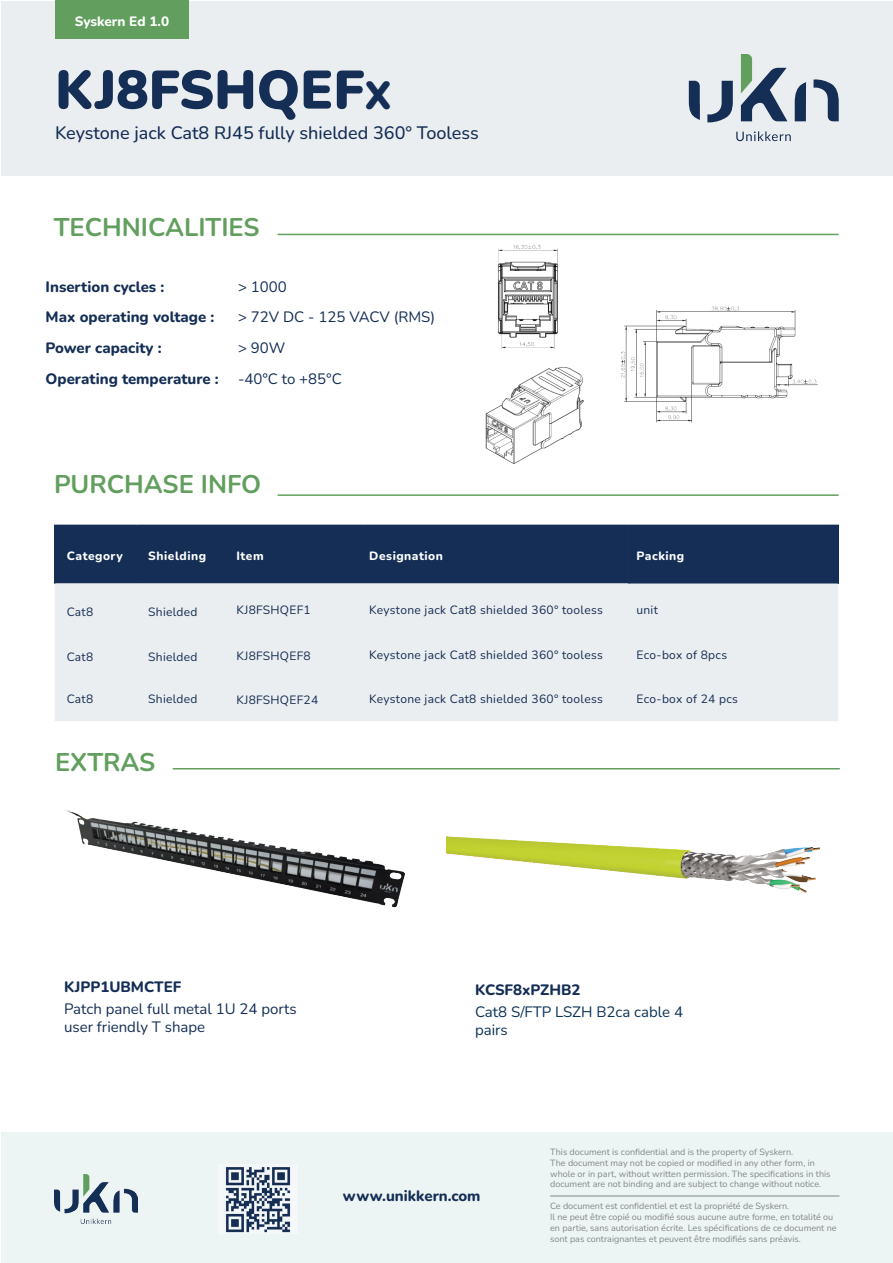
<style>
.page{position:relative;width:893px;height:1263px;background:#fff}
.page>*{position:absolute;margin:0;border:0;box-sizing:border-box;transform-origin:0 0}
.t1{font:900 54px "Nunito";color:#142e55}
.t2{font:700 25.5px "Nunito";color:#629f5e}
.t3{font:500 18px "Nunito";color:#142e55}
.t4{font:800 15px "Nunito";color:#142e55}
.t5{font:15px/18px "Nunito";color:#142e55}
.t6{font:15px/18px "Nunito";color:#0d3356}
.t7{font:800 13.5px "Nunito";color:#fff}
.t8{font:12px "Nunito";letter-spacing:.025em;color:#142e55}
.t9{font:800 12px "Nunito";letter-spacing:.045em;color:#fff}
.t10{font:9px/10.8px "Nunito";color:#848689}
.s1{font-size:39px}
</style>
<div class="page">
<div style="left:2px;top:1px;width:891px;height:175px;background:#ebeef0"></div>
<div style="left:55px;top:0;width:134px;height:39px;background:#629f5e"></div>
<svg style="left:689px;top:81px;width:11px;height:39px"></svg>
<svg style="left:707px;top:81px;width:26px;height:41px"></svg>
<svg style="left:795px;top:82px;width:11px;height:39px"></svg>
<svg style="left:813px;top:79px;width:26px;height:42px"></svg>
<svg style="left:741px;top:54px;width:46px;height:67px"></svg>
<svg style="left:736px;top:131px;width:55px;height:10px"></svg>
<div style="left:1px;top:1132px;width:892px;height:131px;background:#edf4f4"></div>
<img style="left:226px;top:1167px;width:64px;height:66px">
<hr style="left:550px;top:1195px;width:289px;height:1px;background:#848689">
<img style="left:55px;top:1175px;width:83px;height:48px">
<img style="left:498px;top:245px;width:60px;height:105px">
<hr style="left:278px;top:234px;width:560px;height:1px;background:#629f5e">
<hr style="left:278px;top:494px;width:560px;height:2px;background:#629f5e">
<div style="left:56px;top:526px;width:572px;height:57px;background:#142e55"></div>
<div style="left:629px;top:525px;width:209px;height:58px;background:#142e55"></div>
<div style="left:55px;top:583px;width:783px;height:138px;background:#ebeef0"></div>
<hr style="left:629px;top:525px;width:210px;height:1px;background:#142e55">
<hr style="left:837px;top:526px;width:2px;height:57px;background:#142e55">
<hr style="left:54px;top:525px;width:83px;height:1px;background:#142e55">
<hr style="left:54px;top:526px;width:2px;height:57px;background:#142e55">
<hr style="left:137px;top:525px;width:86px;height:1px;background:#142e55">
<hr style="left:223px;top:525px;width:140px;height:1px;background:#142e55">
<hr style="left:363px;top:525px;width:266px;height:1px;background:#142e55">
<hr style="left:628px;top:526px;width:2px;height:57px;background:#142e55">
<img style="left:65px;top:809px;width:340px;height:99px">
<img style="left:446px;top:836px;width:373px;height:57px">
<hr style="left:173px;top:768px;width:666px;height:1px;background:#629f5e">
<img style="left:485px;top:367px;width:99px;height:97px">
<img style="left:621px;top:306px;width:197px;height:117px">
<h3 class="t7" style="left:75px;top:12px;width:96px">Syskern Ed 1.0</h3>
<h1 class="t1" style="left:55px;top:51px;width:338px">KJ8FSHQEF<span class="s1">X</span></h1>
<h3 class="t3" style="left:55px;top:120px;width:425px">Keystone jack Cat8 RJ45 fully shielded 360° Tooless</h3>
<h2 class="t2" style="left:54px;top:209px;width:207px">TECHNICALITIES</h2>
<h3 class="t4" style="left:46px;top:276px;width:120px">Insertion cycles :</h3>
<h3 class="t5" style="left:238px;top:277px;width:50px">&gt; 1000</h3>
<h3 class="t4" style="left:46px;top:306px;width:170px">Max operating voltage :</h3>
<h3 class="t5" style="left:238px;top:307px;width:199px">&gt; 72V DC - 125 VACV (RMS)</h3>
<h3 class="t4" style="left:46px;top:338px;width:118px">Power capacity :</h3>
<h3 class="t5" style="left:238px;top:339px;width:49px">&gt; 90W</h3>
<h3 class="t4" style="left:46px;top:368px;width:175px">Operating temperature :</h3>
<h3 class="t5" style="left:238px;top:369px;width:105px">-40°C to +85°C</h3>
<h2 class="t2" style="left:54px;top:466px;width:209px">PURCHASE INFO</h2>
<h3 class="t9" style="left:67px;top:547px;width:58px">Category</h3>
<h3 class="t9" style="left:148px;top:547px;width:59px">Shielding</h3>
<h3 class="t9" style="left:236px;top:547px;width:29px">Item</h3>
<h3 class="t9" style="left:369px;top:547px;width:75px">Designation</h3>
<h3 class="t9" style="left:636px;top:547px;width:49px">Packing</h3>
<h3 class="t8" style="left:67px;top:603px;width:28px">Cat8</h3>
<h3 class="t8" style="left:236px;top:602px;width:76px">KJ8FSHQEF1</h3>
<h3 class="t8" style="left:148px;top:603px;width:51px">Shielded</h3>
<h3 class="t8" style="left:369px;top:602px;width:235px">Keystone jack Cat8 shielded 360° tooless</h3>
<h3 class="t8" style="left:636px;top:602px;width:23px">unit</h3>
<h3 class="t8" style="left:636px;top:646px;width:92px">Eco-box of 8pcs</h3>
<h3 class="t8" style="left:636px;top:690px;width:103px">Eco-box of 24 pcs</h3>
<h3 class="t8" style="left:369px;top:646px;width:235px">Keystone jack Cat8 shielded 360° tooless</h3>
<h3 class="t8" style="left:369px;top:690px;width:235px">Keystone jack Cat8 shielded 360° tooless</h3>
<h3 class="t8" style="left:236px;top:648px;width:76px">KJ8FSHQEF8</h3>
<h3 class="t8" style="left:236px;top:691px;width:83px">KJ8FSHQEF24</h3>
<h3 class="t8" style="left:67px;top:648px;width:28px">Cat8</h3>
<h3 class="t8" style="left:67px;top:691px;width:28px">Cat8</h3>
<h3 class="t8" style="left:148px;top:648px;width:51px">Shielded</h3>
<h3 class="t8" style="left:148px;top:691px;width:51px">Shielded</h3>
<h2 class="t2" style="left:55px;top:744px;width:102px">EXTRAS</h2>
<h3 class="t4" style="left:64px;top:976px;width:119px">KJPP1UBMCTEF</h3>
<h3 class="t5" style="left:64px;top:999px;width:234px">Patch panel full metal 1U 24 ports user friendly T shape</h3>
<h3 class="t4" style="left:475px;top:979px;width:107px">KCSF8xPZHB2</h3>
<h3 class="t6" style="left:475px;top:1002px;width:209px">Cat8 S/FTP LSZH B2ca cable 4 pairs</h3>
<h3 class="t4" style="left:343px;top:1185px;width:139px">www.unikkern.com</h3>
<p class="t10" style="left:550px;top:1146px;width:282px">This document is confidential and is the property of Syskern.<br>The document may not be copied or modified in any other form, in whole or in part, without written permission. The specifications in this document are not binding and are subject to change without notice.</p>
<p class="t10" style="left:550px;top:1200px;width:288px">Ce document est confidentiel et est la propriété de Syskern.<br>Il ne peut être copié ou modifié sous aucune autre forme, en totalité ou en partie, sans autorisation écrite. Les spécifications de ce document ne sont pas contraignantes et peuvent être modifiés sans préavis.</p>
</div>
